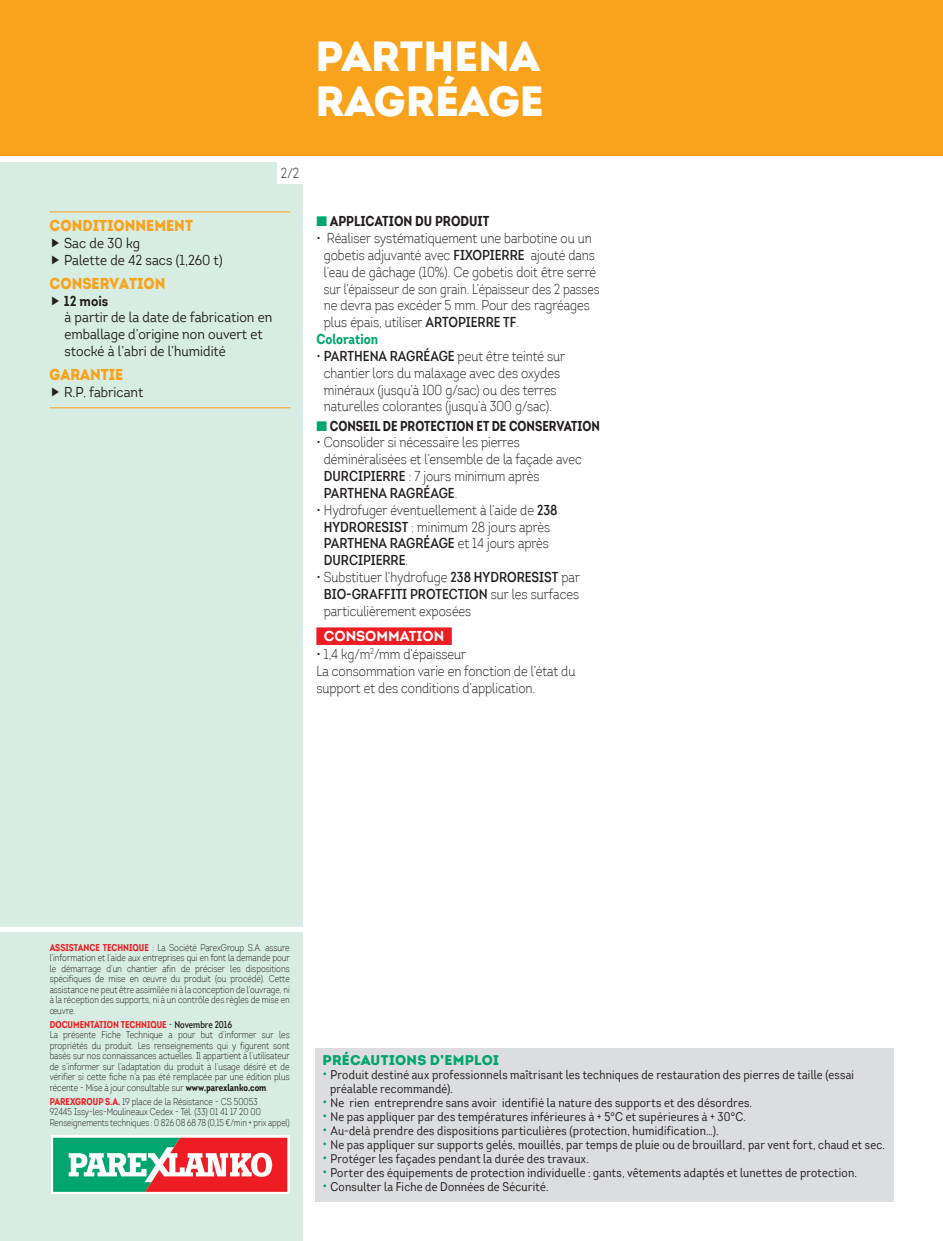
<style>
.page{position:relative;width:943px;height:1241px;background:#fff}
.page>*{position:absolute;margin:0;border:0;box-sizing:border-box;transform-origin:0 0}
.t1{font:900 42px/45.5px "Intro";color:#fff}
.t2{font:900 15.75px "Intro";color:#f9a21c;scale:.9 1}
.t3{font:300 14px/16.8px "Intro Cond";color:#231f20}
.t4{font:14px/16.8px "Intro";color:#231f20;scale:.9 1}
.t5{font:600 14px "Intro Cond";color:#231f20}
.t6{font:700 14px "Intro Cond";color:#231f20;scale:.95 1}
.t7{font:700 14px "Intro Cond";color:#231f20}
.t8{font:900 14px "Intro";color:#00a66e}
.t9{font:700 14px "Intro";color:#fff}
.t10{font:700 14px "Intro Cond";color:#00a66e}
.t11{font:700 14px "Intro";color:#231f20;scale:.9 1}
.t12{font:12.25px/14px "Intro Cond";letter-spacing:.02em;color:#231f20}
.t13{font:300 9.62px/10.5px "Intro Cond";color:#231f20;scale:.96 1}
.s1{color:#00a66e}
.s2{font-weight:600}
.s3{font-weight:300}
.s4{font-weight:700;color:#ee1d23}
.s5{font-weight:700}
.s6{font-size:14px;color:#00a66e}
</style>
<div class="page">
<div style="left:0;top:163px;width:303px;height:1077px;background:#d7ece2"></div>
<div style="left:0;top:0;width:943px;height:156px;background:#f9a21c"></div>
<svg style="left:51px;top:1135px;width:238px;height:58px"></svg>
<svg style="left:53px;top:1137px;width:234px;height:54px;background:#a18877"></svg>
<div style="left:0;top:926px;width:305px;height:5px;background:#fff"></div>
<div style="left:277px;top:162px;width:26px;height:22px;background:#fff"></div>
<div style="left:315px;top:1047px;width:578px;height:154px;background:#dcdddf"></div>
<hr style="left:50px;top:211px;width:240px;height:1px;background:#f9a21c">
<hr style="left:50px;top:407px;width:240px;height:1px;background:#f9a21c">
<div style="left:316px;top:627px;width:136px;height:18px;background:#ee1d23"></div>
<h1 class="t1" style="left:315px;top:32px;width:230px">PARTHENA<br>RAGRÉAGE</h1>
<h3 class="t3" style="left:281px;top:165px;width:20px">2/2</h3>
<h2 class="t2" style="left:50px;top:215px;width:161px">CONDITIONNEMENT</h2>
<h3 class="t4" style="left:64px;top:235px;width:177px">Sac de 30 kg<br>Palette de 42 sacs (1,260 t)</h3>
<h2 class="t2" style="left:50px;top:273px;width:13px">CONS</h2>
<h2 class="t2" style="left:92px;top:273px;width:84px">ERVATION</h2>
<h3 class="t11" style="left:64px;top:292px;width:51px">12 MOIS</h3>
<h3 class="t4" style="left:64px;top:309px;width:232px">à partir de la date de fabrication en emballage d’origine non ouvert et stocké à l’abri de l’humidité</h3>
<h2 class="t2" style="left:50px;top:364px;width:12px">GARANTIE</h2>
<h3 class="t4" style="left:64px;top:383px;width:89px">R.P. fabricant</h3>
<h3 class="t7" style="left:316px;top:212px;width:173px"><span class="s1">■</span> APPLICATION DU PRODUIT</h3>
<h3 class="t3" style="left:324px;top:230px;width:269px;text-indent:-7px">• Réaliser systématiquement une barbotine ou un gobetis adjuvanté avec <span class="s2">FIXOPIERRE</span></h3>
<h3 class="t3" style="left:324px;top:247px;width:277px;text-indent:207px">ajouté dans l’eau de gâchage (10%). Ce gobetis doit être serré sur l’épaisseur de son grain. L’épaisseur des 2 passes ne devra pas excéder 5 mm. Pour des ragréages plus épais, utiliser <span class="s2">ARTOPIERRE</span></h3>
<h3 class="t5" style="left:503px;top:313px;width:17px">TF <span class="s3">.</span></h3>
<h3 class="t10" style="left:316px;top:330px;width:63px">COLORATION</h3>
<h3 class="t5" style="left:316px;top:347px;width:12px"><span class="s3">•</span> PARTHENA</h3>
<h3 class="t5" style="left:390px;top:347px;width:5px">RAGR</h3>
<h3 class="t5" style="left:423px;top:347px;width:11px">ÉAGE</h3>
<h3 class="t3" style="left:324px;top:347px;width:243px;text-indent:134px">peut être teinté sur chantier lors du malaxage avec des oxydes minéraux (jusqu’à 100 g/sac) ou des terres naturelles colorantes (jusqu’à 300 g/sac).</h3>
<h3 class="t6" style="left:316px;top:417px;width:248px"><span class="s1">■</span> CONSEIL DE PROTECTION ET DE CONSERVAT</h3>
<h3 class="t6" style="left:577px;top:417px;width:25px">ION</h3>
<h3 class="t3" style="left:324px;top:434px;width:259px;text-indent:-7px">• Consolider si nécessaire les pierres déminéralisées et l’ensemble de la façade avec<br><span class="s2">DURCIPIERRE</span> : 7 jours minimum après<br><span class="s2">PARTHENA</span></h3>
<h3 class="t5" style="left:390px;top:484px;width:5px">RAGR</h3>
<h3 class="t5" style="left:423px;top:484px;width:11px">ÉAGE</h3>
<h3 class="t3" style="left:454px;top:484px;width:4px">.</h3>
<h3 class="t3" style="left:324px;top:501px;width:235px;text-indent:-7px">• Hydrofuger éventuellement à l’aide de <span class="s2">238<br>HYDRORESIST</span> : minimum 28 jours après<br><span class="s2">PARTHENA</span></h3>
<h3 class="t5" style="left:390px;top:534px;width:5px">RAGR</h3>
<h3 class="t5" style="left:423px;top:534px;width:11px">ÉAGE</h3>
<h3 class="t3" style="left:458px;top:535px;width:93px">et 14 jours après</h3>
<h3 class="t5" style="left:324px;top:551px;width:86px">DURCIPIERRE<span class="s3">.</span></h3>
<h3 class="t3" style="left:324px;top:568px;width:258px;text-align:justify;text-indent:-7px">• Substituer l’hydrofuge <span class="s2">238 HYDRORESIST</span> par <span class="s2">BIO-GRAFFITI PROTECTION</span> sur les surfaces particulièrement exposées</h3>
<h3 class="t9" style="left:324px;top:627px;width:122px">CONSOMMATION</h3>
<h3 class="t3" style="left:316px;top:645px;width:260px">• 1,4 kg/m<sup>2</sup>/mm d’épaisseur<br>La consommation varie en fonction de l’état du support et des conditions d’application.</h3>
<p class="t13" style="left:50px;top:941px;width:252px;text-align:justify"><span class="s4">ASSISTANCE TECHNIQUE</span> : La Société ParexGroup S.A. assure l’information et l’aide aux entreprises qui en font la demande pour le démarrage d’un chantier afin de préciser les dispositions spécifiques de mise en œuvre du produit (ou procédé). Cette assistance ne peut être assimilée ni à la conception de l’ouvrage, ni à la réception des supports, ni à un contrôle des règles de mise en œuvre.</p>
<p class="t13" style="left:50px;top:1018px;width:252px"><span class="s4">DOCUMENTATION TECHNIQUE</span> - <span class="s2">NOVEMBRE 2016<br></span>La présente Fiche Technique a pour but d’informer sur les propriétés du produit. Les renseignements qui y figurent sont basés sur nos connaissances actuelles. Il appartient à l’utilisateur de s’informer sur l’adaptation du produit à l’usage désiré et de vérifier si cette fiche n’a pas été remplacée par une édition plus récente - Mise à jour consultable sur <span class="s5">WWW.PAREXLANKO.COM</span>.</p>
<p class="t13" style="left:50px;top:1095px;width:251px"><span class="s4">PAREXGROUP S.A.</span> 19 place de la Résistance - CS 50053<br>92445 Issy-les-Moulineaux Cedex - Tél. (33) 01 41 17 20 00<br>Renseignements techniques : 0 826 08 68 78 (0,15 €/min + prix appel)</p>
<h3 class="t8" style="left:322px;top:1050px;width:39px">PRÉCAUTIONS</h3>
<h3 class="t8" style="left:430px;top:1050px;width:19px">D’EMPLOI</h3>
<p class="t12" style="left:330px;top:1067px;width:525px;text-indent:-7px"><span class="s6">•</span> Produit destiné aux professionnels maîtrisant les techniques de restauration des pierres de taille (essai préalable recommandé).</p>
<p class="t12" style="left:322px;top:1095px;width:431px"><span class="s6">•</span> Ne rien entreprendre sans avoir identifié la nature des supports et des désordres.</p>
<p class="t12" style="left:322px;top:1109px;width:425px"><span class="s6">•</span> Ne pas appliquer par des températures inférieures à + 5°C et supérieures à + 30°C.</p>
<p class="t12" style="left:322px;top:1123px;width:397px"><span class="s6">•</span> Au-delà prendre des dispositions particulières (protection, humidification…).</p>
<p class="t12" style="left:322px;top:1137px;width:564px"><span class="s6">•</span> Ne pas appliquer sur supports gelés, mouillés, par temps de pluie ou de brouillard, par vent fort, chaud et sec.</p>
<p class="t12" style="left:322px;top:1151px;width:268px"><span class="s6">•</span> Protéger les façades pendant la durée des travaux.</p>
<p class="t12" style="left:322px;top:1165px;width:536px"><span class="s6">•</span> Porter des équipements de protection individuelle : gants, vêtements adaptés et lunettes de protection.</p>
<p class="t12" style="left:322px;top:1179px;width:227px"><span class="s6">•</span> Consulter la Fiche de Données de Sécurité.</p>
</div>
